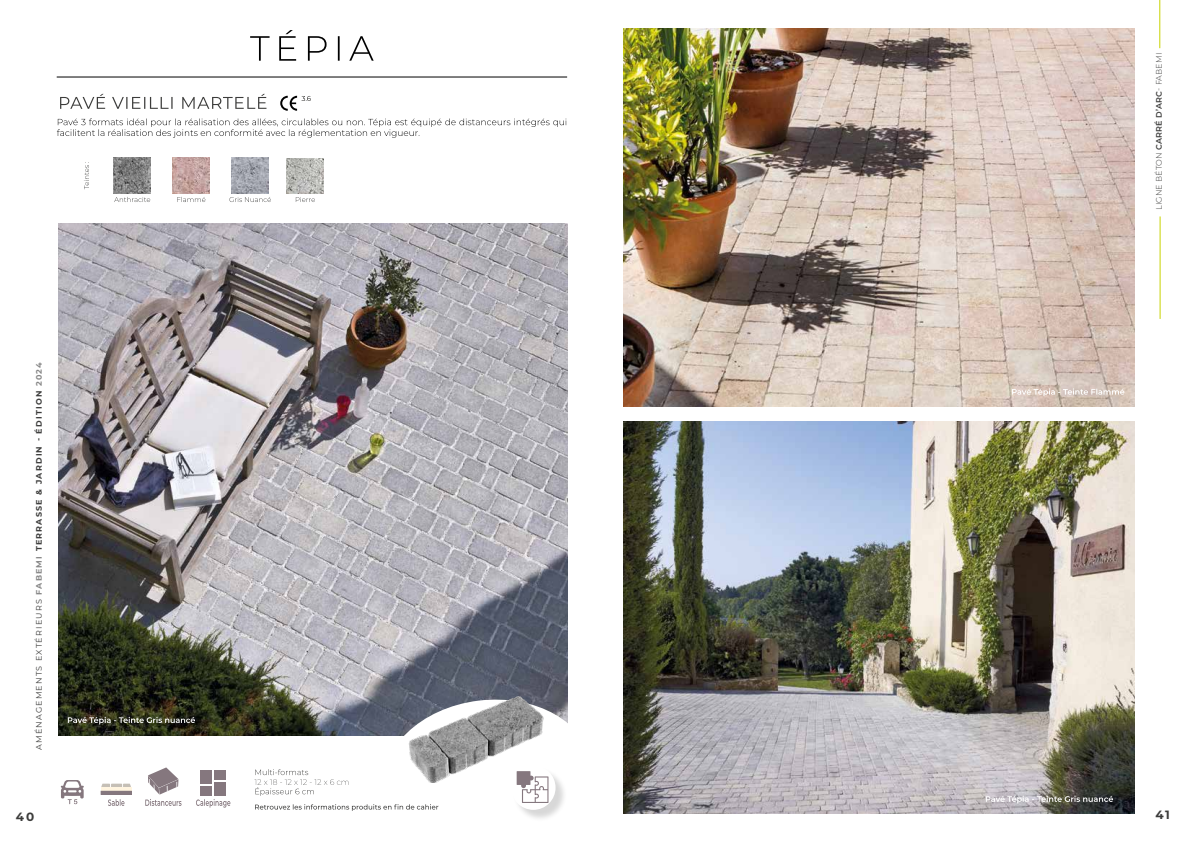
<style>
.page{position:relative;width:1191px;height:842px;background:#fff}
.page>*{position:absolute;margin:0;border:0;box-sizing:border-box;transform-origin:0 0}
.t1{font:700 12px "Montserrat";color:#3c3c3b}
.t2{font:700 8px "Montserrat";letter-spacing:.15em;color:#3c3c3b}
.t3{font:300 8px "Montserrat";letter-spacing:.02em;color:#3c3c3b}
.s1{font-weight:400}
.s2{color:#878787}
.s3{font-weight:600}
</style>
<div class="page">
<hr style="left:1159px;top:0;width:1px;height:48px;background:#c8d300">
<hr style="left:1159px;top:216px;width:1px;height:103px;background:#c8d300">
<svg style="left:250px;top:30px;width:124px;height:31px"></svg>
<svg style="left:60px;top:94px;width:206px;height:15px"></svg>
<svg style="left:57px;top:118px;width:509px;height:20px"></svg>
<hr style="left:57px;top:77px;width:510px;height:1px;background:#000">
<img style="left:58px;top:224px;width:509px;height:512px">
<img style="left:624px;top:28px;width:510px;height:378px">
<img style="left:624px;top:421px;width:510px;height:393px">
<svg style="left:68px;top:717px;width:127px;height:7px"></svg>
<svg style="left:61px;top:780px;width:23px;height:24px"></svg>
<div style="left:200px;top:770px;width:12px;height:14px;background:#85777e"></div>
<div style="left:214px;top:782px;width:12px;height:13px;background:#85777e"></div>
<div style="left:214px;top:770px;width:12px;height:10px;background:#85777e"></div>
<div style="left:200px;top:786px;width:12px;height:9px;background:#85777e"></div>
<svg style="left:196px;top:799px;width:34px;height:9px"></svg>
<svg style="left:145px;top:767px;width:36px;height:39px"></svg>
<svg style="left:101px;top:784px;width:30px;height:4px"></svg>
<hr style="left:101px;top:788px;width:30px;height:3px;background:#fff4df">
<div style="left:101px;top:791px;width:31px;height:4px;border:1px solid #85777e"></div>
<svg style="left:108px;top:799px;width:16px;height:7px"></svg>
<img style="left:114px;top:158px;width:37px;height:35px">
<svg style="left:114px;top:197px;width:36px;height:5px"></svg>
<svg style="left:84px;top:162px;width:5px;height:27px"></svg>
<img style="left:173px;top:158px;width:37px;height:35px">
<svg style="left:177px;top:197px;width:28px;height:5px"></svg>
<svg style="left:229px;top:197px;width:42px;height:5px"></svg>
<img style="left:286px;top:159px;width:38px;height:35px">
<svg style="left:296px;top:197px;width:19px;height:5px"></svg>
<svg style="left:985px;top:796px;width:128px;height:7px"></svg>
<svg style="left:1012px;top:388px;width:112px;height:8px"></svg>
<img style="left:231px;top:158px;width:38px;height:35px">
<svg style="left:280px;top:96px;width:31px;height:15px"></svg>
<svg style="left:254px;top:694px;width:314px;height:125px"></svg>
<p class="t2" style="left:33px;top:750px;width:389px;rotate:-90deg"><span class="s1">AMÉNAGEMENTS EXTÉRIEURS</span> <span class="s2">FABEMI</span> TERRASSE &amp; JARDIN - ÉDITION <span class="s2">2024</span></p>
<h1 class="t1" style="left:16px;top:808px;width:20px">40</h1>
<p class="t3" style="left:1153px;top:210px;width:159px;rotate:-90deg">LIGNE BÉTON <span class="s3">CARRÉ D’ARC</span>- FABEMI</p>
<h1 class="t1" style="left:1155px;top:806px;width:16px">41</h1>
</div>
